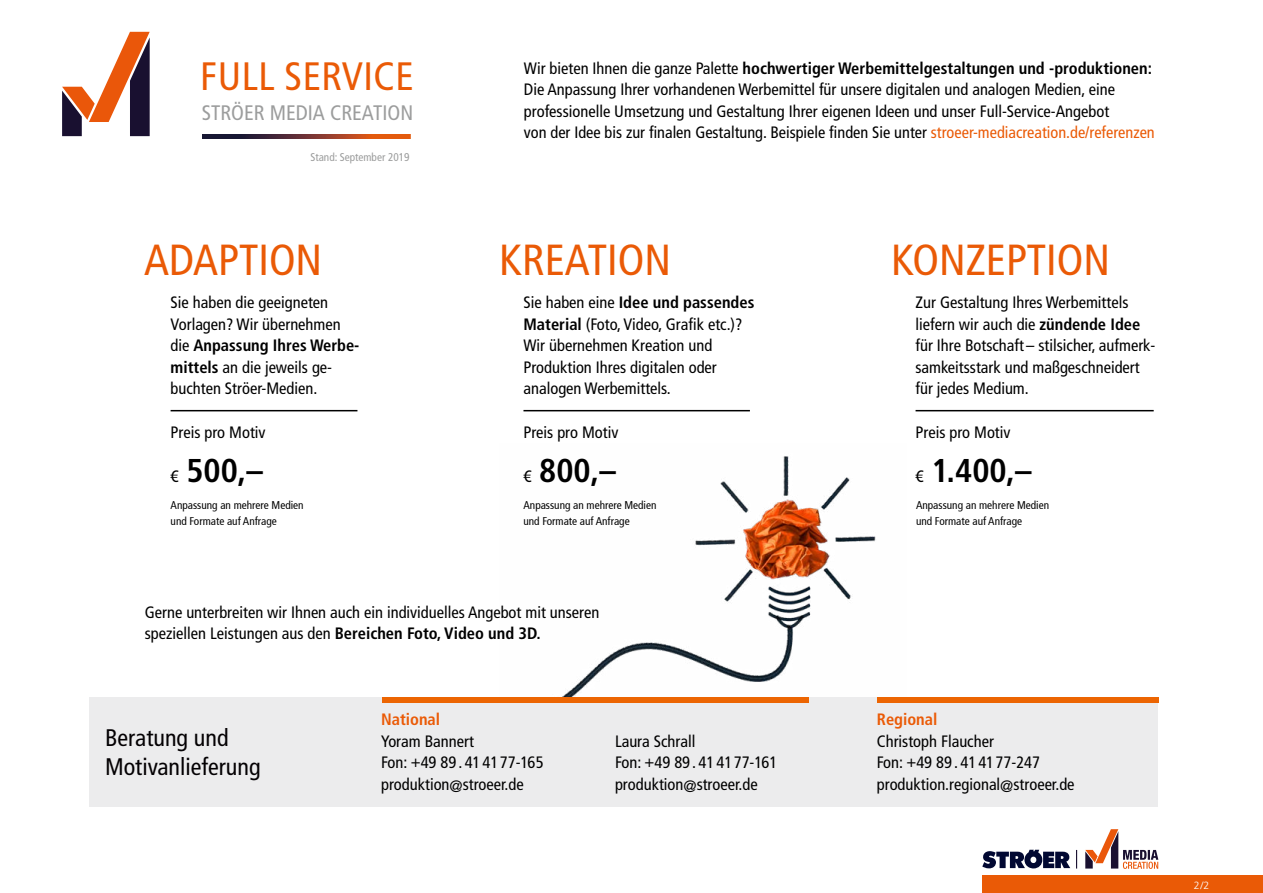
<style>
.page{position:relative;width:1263px;height:893px;background:#fff}
.page>*{position:absolute;margin:0;border:0;box-sizing:border-box;transform-origin:0 0}
.t1{font:condensed 43.5px "Frutiger LT Std";color:#ea5a06}
.t2{font:condensed 39.6px "Frutiger LT Std";letter-spacing:.015em;color:#ea5a06}
.t3{font:700 condensed 33px "Frutiger LT Std";color:#000}
.t4{font:condensed 24px/28.8px "Frutiger LT Std";color:#040103}
.t5{font:condensed 21px "Frutiger LT Std";color:#9c9d9d}
.t6{font:condensed 16.5px/21.5px "Frutiger LT Std";color:#000}
.t7{font:700 condensed 16.5px "Frutiger LT Std";color:#ea5a06}
.t8{font:condensed 11.25px/15.6px "Stroeer Frutiger";color:#000}
.t9{font:condensed 11.25px "Frutiger LT Std";color:#9c9d9d}
.t10{font:300 10.5px "Frutiger";color:#fff}
.s1{font-weight:700}
.s2{color:#ea5a06}
.s3{font-weight:400;font-size:16.5px}
</style>
<div class="page">
<svg style="left:1085px;top:829px;width:73px;height:40px"></svg>
<svg style="left:1076px;top:850px;width:1px;height:18px"></svg>
<svg style="left:982px;top:850px;width:88px;height:18px"></svg>
<img style="left:202px;top:135px;width:208px;height:3px">
<img style="left:562px;top:456px;width:314px;height:241px">
<hr style="left:171px;top:410px;width:186px;height:1px;background:#000">
<hr style="left:523px;top:410px;width:227px;height:1px;background:#000">
<hr style="left:915px;top:410px;width:239px;height:1px;background:#000">
<div style="left:89px;top:697px;width:1069px;height:110px;background:#ececed"></div>
<div style="left:382px;top:697px;width:426px;height:5px;background:#ec6502"></div>
<div style="left:877px;top:697px;width:281px;height:5px;background:#ec6502"></div>
<div style="left:982px;top:876px;width:281px;height:17px;background:#ea5a06"></div>
<svg style="left:62px;top:32px;width:88px;height:104px"></svg>
<h2 class="t2" style="left:200px;top:53px;width:215px">FULL SERVICE</h2>
<p class="t5" style="left:202px;top:101px;width:213px">STRÖER MEDIA CREATION</p>
<p class="t9" style="left:310px;top:151px;width:101px">Stand: September 2019</p>
<p class="t6" style="left:524px;top:57px;width:632px">Wir bieten Ihnen die ganze Palette <span class="s1">hochwertiger Werbemittelgestaltungen und -produktionen:<br></span>Die Anpassung Ihrer vorhandenen Werbemittel für unsere digitalen und analogen Medien, eine professionelle Umsetzung und Gestaltung Ihrer eigenen Ideen und unser Full-Service-Angebot<br>von der Idee bis zur finalen Gestaltung. Beispiele finden Sie unter <span class="s2">stroeer-mediacreation.de/referenzen</span></p>
<h1 class="t1" style="left:144px;top:235px;width:180px">ADAPTION</h1>
<h1 class="t1" style="left:499px;top:235px;width:173px">KREATION</h1>
<h1 class="t1" style="left:891px;top:235px;width:220px">KONZEPTION</h1>
<p class="t6" style="left:171px;top:292px;width:190px">Sie haben die geeigneten<br>Vorlagen? Wir übernehmen die <span class="s1">Anpassung Ihres Werbe&shy;mittels</span> an die jeweils ge&shy;buchten Ströer-Medien.</p>
<p class="t6" style="left:523px;top:292px;width:232px">Sie haben eine <span class="s1">Idee und passendes<br>Material</span> (Foto, Video, Grafik etc.)?<br>Wir übernehmen Kreation und<br>Produktion Ihres digitalen oder analogen Werbemittels.</p>
<p class="t6" style="left:915px;top:292px;width:241px">Zur Gestaltung Ihres Werbemittels liefern wir auch die <span class="s1">zündende Idee </span>für Ihre Botschaft – stilsicher, aufmerk&shy;samkeitsstark und maßgeschneidert für jedes Medium.</p>
<p class="t6" style="left:171px;top:421px;width:96px">Preis pro Motiv</p>
<p class="t6" style="left:523px;top:421px;width:96px">Preis pro Motiv</p>
<p class="t6" style="left:915px;top:421px;width:96px">Preis pro Motiv</p>
<h3 class="t3" style="left:171px;top:451px;width:94px"><span class="s3">€</span> 500,–</h3>
<h3 class="t3" style="left:523px;top:451px;width:94px"><span class="s3">€</span> 800,–</h3>
<h3 class="t3" style="left:915px;top:451px;width:118px"><span class="s3">€</span> 1.400,–</h3>
<p class="t8" style="left:171px;top:498px;width:135px">Anpassung an mehrere Medien und Formate auf Anfrage</p>
<p class="t8" style="left:523px;top:498px;width:135px">Anpassung an mehrere Medien und Formate auf Anfrage</p>
<p class="t8" style="left:916px;top:498px;width:135px">Anpassung an mehrere Medien und Formate auf Anfrage</p>
<p class="t6" style="left:145px;top:602px;width:456px">Gerne unterbreiten wir Ihnen auch ein individuelles Angebot mit unseren speziellen Leistungen aus den <span class="s1">Bereichen Foto, Video und 3D.</span></p>
<h3 class="t4" style="left:105px;top:723px;width:157px">Beratung und<br>Motivanlieferung</h3>
<p class="t7" style="left:381px;top:710px;width:61px">National</p>
<p class="t6" style="left:381px;top:731px;width:94px">Yoram Bannert</p>
<p class="t6" style="left:615px;top:731px;width:82px">Laura Schrall</p>
<p class="t6" style="left:381px;top:752px;width:164px">Fon: +49 89 . 41 4177-165</p>
<p class="t6" style="left:615px;top:752px;width:164px">Fon: +49 89 . 41 4177-161</p>
<p class="t6" style="left:381px;top:773px;width:144px">produktion@stroeer.de</p>
<p class="t6" style="left:615px;top:773px;width:144px">produktion@stroeer.de</p>
<p class="t7" style="left:877px;top:710px;width:62px">Regional</p>
<p class="t6" style="left:877px;top:731px;width:199px">Christoph Flaucher<br>Fon: +49 89 . 41 4177-247 produktion.regional@stroeer.de</p>
<p class="t10" style="left:1194px;top:879px;width:17px">2/2</p>
</div>
